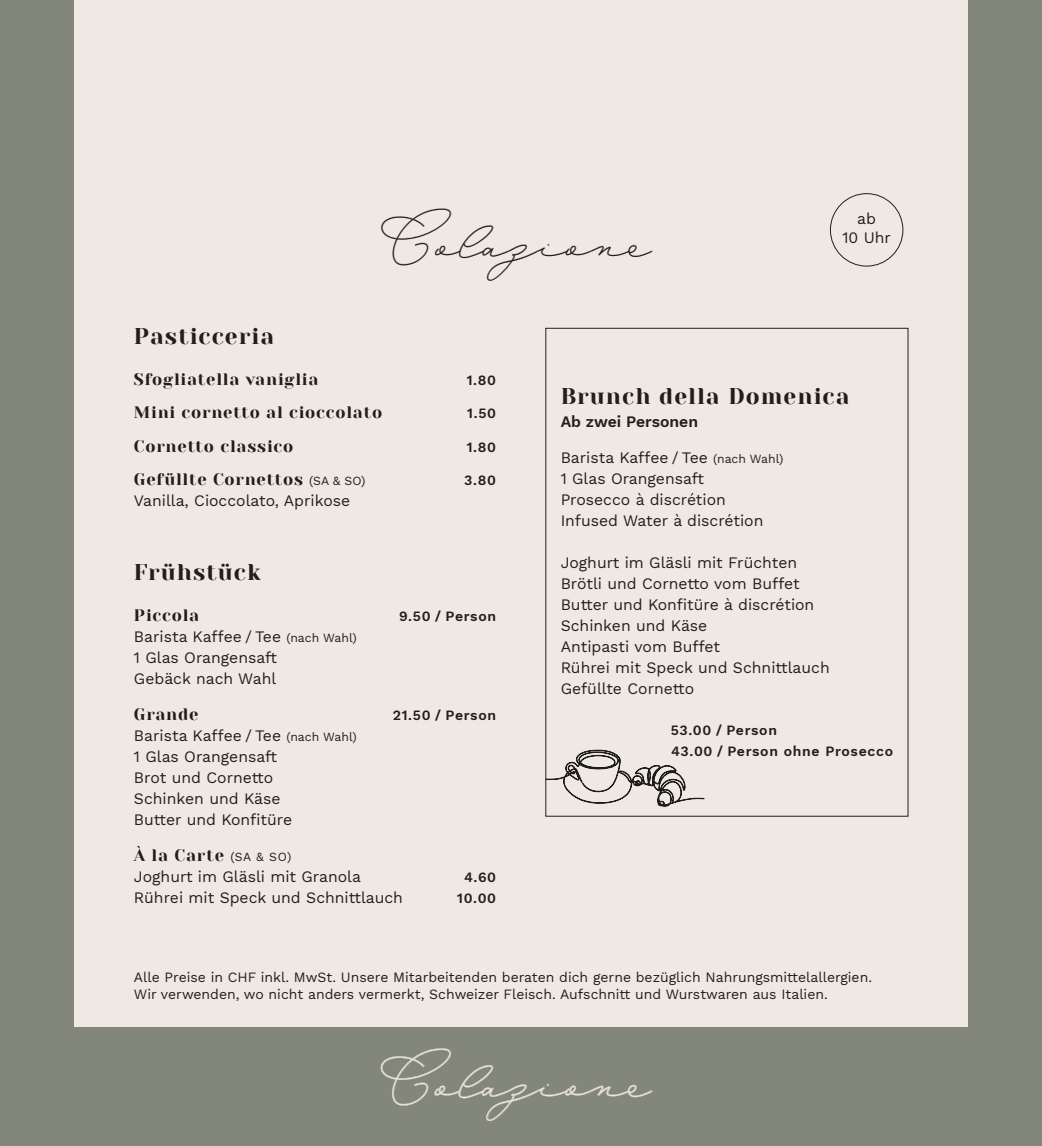
<style>
.page{position:relative;width:1042px;height:1146px;background:#83877b}
.page>*{position:absolute;margin:0;border:0;box-sizing:border-box;transform-origin:0 0}
.t1{font:45.5px "Mina";letter-spacing:-.005em;color:#231e1e}
.t2{font:45.5px "Mina";letter-spacing:-.005em;color:#f0e8e2}
.t3{font:22.75px "Yeseva One";letter-spacing:.05em;color:#231e1e}
.t4{font:16.62px "Yeseva One";letter-spacing:.05em;color:#231e1e}
.t5{font:15.75px/21px "Work Sans";color:#231e1e}
.t6{font:600 15.75px "Work Sans";color:#231e1e}
.t7{font:14px/17.5px "Work Sans";color:#231e1e}
.t8{font:600 14px/21px "Work Sans";letter-spacing:.05em;color:#231e1e}
.s1{font-family:"Work Sans";font-size:12.25px}
.s2{font-size:12.25px}
</style>
<div class="page">
<div style="left:74px;top:0;width:893px;height:1027px;background:#f0e8e2"></div>
<svg style="left:381px;top:208px;width:271px;height:73px"></svg>
<svg style="left:381px;top:1048px;width:271px;height:74px"></svg>
<div style="left:830px;top:193px;width:73px;height:74px;border:1px solid #231e1e;border-radius:50%"></div>
<svg style="left:545px;top:744px;width:159px;height:67px"></svg>
<h1 class="t1" style="left:391px;top:212px;width:263px">Colazione</h1>
<p class="t5" style="left:842px;top:209px;width:50px;line-height:18.9px;text-align:center">ab<br>10 Uhr</p>
<h2 class="t3" style="left:134px;top:323px;width:142px">Pasticceria</h2>
<p class="t4" style="left:134px;top:370px;width:186px">Sfogliatella vaniglia</p>
<p class="t8" style="left:467px;top:370px;width:31px">1.80</p>
<p class="t4" style="left:134px;top:403px;width:250px">Mini cornetto al cioccolato</p>
<p class="t8" style="left:467px;top:403px;width:30px">1.50</p>
<p class="t4" style="left:134px;top:437px;width:161px">Cornetto classico</p>
<p class="t8" style="left:467px;top:437px;width:31px">1.80</p>
<p class="t4" style="left:134px;top:470px;width:233px">Gefüllte Cornettos <span class="s1">(SA &amp; SO)</span></p>
<p class="t8" style="left:464px;top:470px;width:33px">3.80</p>
<p class="t5" style="left:134px;top:490px;width:218px">Vanilla, Cioccolato, Aprikose</p>
<h2 class="t3" style="left:134px;top:559px;width:128px">Frühstück</h2>
<p class="t4" style="left:134px;top:606px;width:67px">Piccola</p>
<p class="t8" style="left:399px;top:606px;width:99px">9.50 / Person</p>
<p class="t5" style="left:134px;top:626px;width:224px">Barista Kaffee / Tee <span class="s2">(nach Wahl)<br></span>1 Glas Orangensaft<br>Gebäck nach Wahl</p>
<p class="t4" style="left:134px;top:705px;width:66px">Grande</p>
<p class="t8" style="left:393px;top:704px;width:105px">21.50 / Person</p>
<p class="t5" style="left:134px;top:725px;width:224px">Barista Kaffee / Tee <span class="s2">(nach Wahl)<br></span>1 Glas Orangensaft<br>Brot und Cornetto<br>Schinken und Käse<br>Butter und Konfitüre</p>
<p class="t4" style="left:134px;top:845px;width:159px">À la Carte <span class="s1">(SA &amp; SO)</span></p>
<p class="t5" style="left:134px;top:866px;width:229px">Joghurt im Gläsli mit Granola</p>
<p class="t8" style="left:464px;top:866px;width:34px">4.60</p>
<p class="t5" style="left:134px;top:887px;width:271px">Rührei mit Speck und Schnittlauch</p>
<p class="t8" style="left:457px;top:887px;width:40px">10.00</p>
<h2 class="t3" style="left:561px;top:384px;width:290px">Brunch della Domenica</h2>
<p class="t6" style="left:561px;top:413px;width:139px">Ab zwei Personen</p>
<p class="t5" style="left:561px;top:447px;width:224px">Barista Kaffee / Tee <span class="s2">(nach Wahl)<br></span>1 Glas Orangensaft<br>Prosecco à discrétion<br>Infused Water à discrétion</p>
<p class="t5" style="left:561px;top:552px;width:271px">Joghurt im Gläsli mit Früchten<br>Brötli und Cornetto vom Buffet<br>Butter und Konfitüre à discrétion<br>Schinken und Käse<br>Antipasti vom Buffet<br>Rührei mit Speck und Schnittlauch<br>Gefüllte Cornetto</p>
<p class="t8" style="left:671px;top:720px;width:224px">53.00 / Person<br>43.00 / Person ohne Prosecco</p>
<p class="t7" style="left:134px;top:968px;width:739px">Alle Preise in CHF inkl. MwSt. Unsere Mitarbeitenden beraten dich gerne bezüglich Nahrungsmittelallergien.<br>Wir verwenden, wo nicht anders vermerkt, Schweizer Fleisch. Aufschnitt und Wurstwaren aus Italien.</p>
<h1 class="t2" style="left:390px;top:1053px;width:263px">Colazione</h1>
</div>
